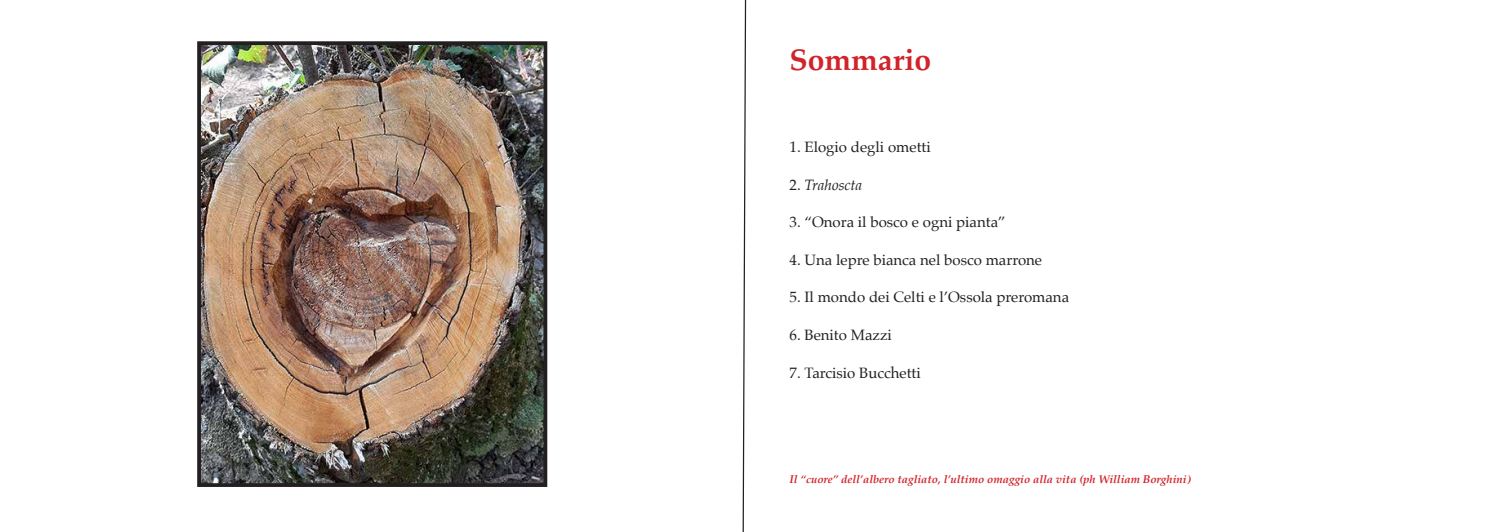
<style>
.page{position:relative;width:1489px;height:532px;background:#fff}
.page>*{position:absolute;margin:0;border:0;box-sizing:border-box;transform-origin:0 0}
.t1{font:700 30px "Palatino";color:#d1232a}
.t2{font:15px "Palatino";color:#231f20}
.t3{font:italic 15px "Palatino";color:#231f20}
.t4{font:italic 700 11.25px "Palatino";color:#d1232a}
.s1{font-style:normal}
</style>
<div class="page">
<img style="left:202px;top:46px;width:340px;height:435px">
<div style="left:197px;top:41px;width:350px;height:445px;border:4px solid #231f20"></div>
<svg style="left:742px;top:0;width:5px;height:531px"></svg>
<p class="t1" style="left:789px;top:34px;width:143px">Sommario</p>
<p class="t2" style="left:789px;top:135px;width:143px">1. Elogio degli ometti</p>
<p class="t3" style="left:789px;top:172px;width:74px"><span class="s1">2.</span> Trahoscta</p>
<p class="t2" style="left:789px;top:210px;width:218px">3. “Onora il bosco e ogni pianta”</p>
<p class="t2" style="left:789px;top:247px;width:254px">4. Una lepre bianca nel bosco marrone</p>
<p class="t2" style="left:789px;top:285px;width:281px">5. Il mondo dei Celti e l’Ossola preromana</p>
<p class="t2" style="left:789px;top:322px;width:104px">6. Benito Mazzi</p>
<p class="t2" style="left:789px;top:360px;width:133px">7. Tarcisio Bucchetti</p>
<p class="t4" style="left:789px;top:469px;width:402px">Il “cuore” dell’albero tagliato, l’ultimo omaggio alla vita (ph William Borghini)</p>
</div>
